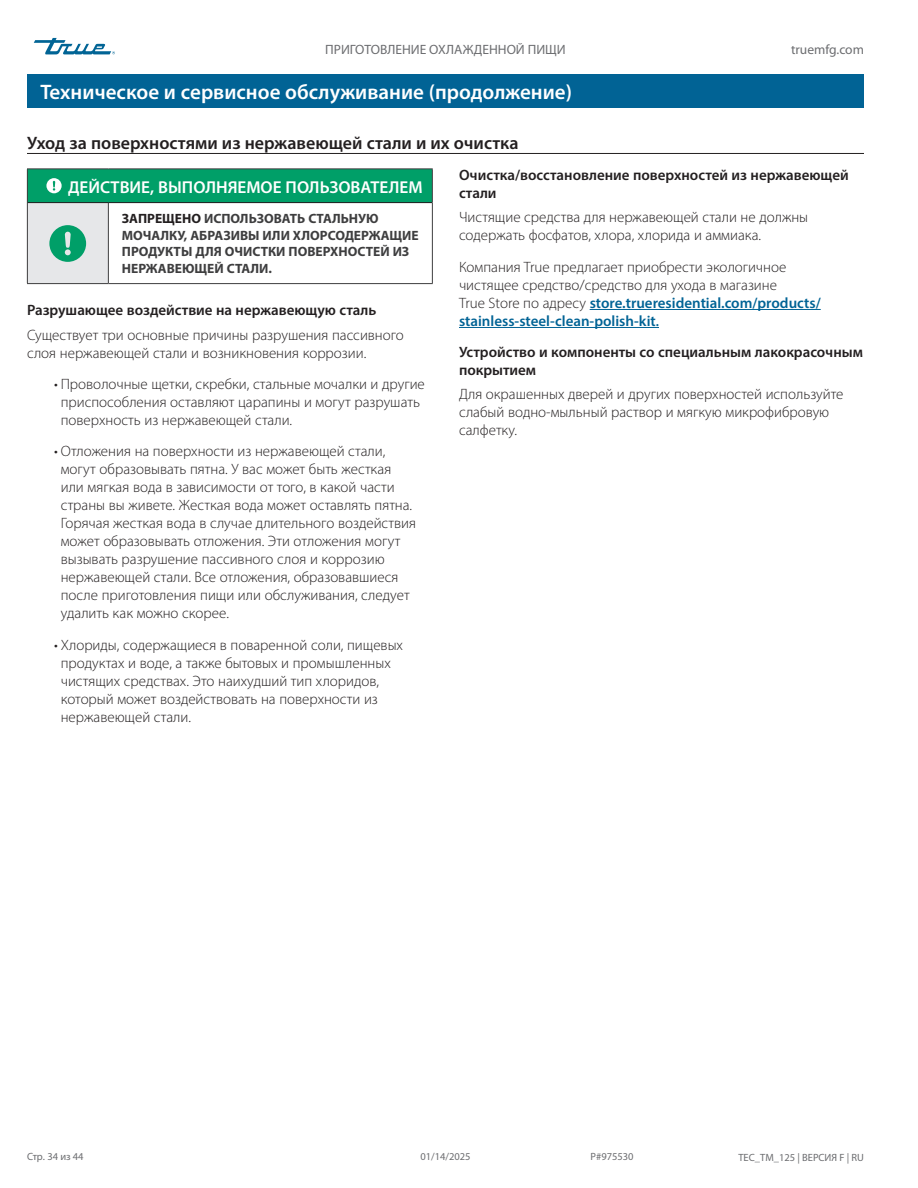
<style>
.page{position:relative;width:918px;height:1188px;background:#fff}
.page>*{position:absolute;margin:0;border:0;box-sizing:border-box;transform-origin:0 0}
.Title_bar_Page_header{font:600 21px "Myriad Pro";color:#fff}
.Subhead_underscore_H1{font:600 18px "Myriad Pro";color:#231f20}
.Table_title_bar{font:600 17.25px "Myriad Pro";color:#fff}
.Body_Text_light_Normal{font:300 15px/18px "Myriad Pro";color:#231f20}
.Subhead_NO_underscore_H2{font:600 15px/18px "Myriad Pro";color:#231f20}
.Table_text{font:700 13.5px/16.5px "Myriad Pro";color:#3e3e3f}
.t1{font:13.5px "Myriad Pro";color:#6c6d70}
.t2{font:10.5px "Myriad Pro";color:#6c6d70}
.s1{color:#231f20}
.s2{font-weight:600;color:#016395}
.s3{font-weight:600;font-size:13.5px;color:#016395}
</style>
<div class="page">
<svg style="left:34px;top:38px;width:81px;height:16px"></svg>
<div style="left:27px;top:74px;width:837px;height:34px;background:#016395"></div>
<hr style="left:27px;top:153px;width:837px;height:1px;background:#231f20">
<div style="left:27px;top:169px;width:405px;height:34px;background:#009f68"></div>
<div style="left:27px;top:203px;width:81px;height:81px;background:#e6e7e9"></div>
<hr style="left:27px;top:168px;width:81px;height:1px;background:#3e3e3f">
<hr style="left:27px;top:169px;width:1px;height:34px;background:#3e3e3f">
<hr style="left:108px;top:168px;width:325px;height:1px;background:#3e3e3f">
<hr style="left:432px;top:169px;width:1px;height:34px;background:#3e3e3f">
<hr style="left:27px;top:203px;width:1px;height:80px;background:#3e3e3f">
<hr style="left:108px;top:203px;width:1px;height:80px;background:#3e3e3f">
<hr style="left:432px;top:203px;width:1px;height:80px;background:#3e3e3f">
<hr style="left:27px;top:283px;width:81px;height:1px;background:#3e3e3f">
<hr style="left:108px;top:283px;width:325px;height:1px;background:#3e3e3f">
<hr style="left:28px;top:202px;width:80px;height:1px;background:#231f20">
<hr style="left:108px;top:202px;width:324px;height:1px;background:#231f20">
<svg style="left:46px;top:178px;width:16px;height:15px"></svg>
<svg style="left:49px;top:225px;width:37px;height:37px"></svg>
<hr style="left:590px;top:309px;width:231px;height:1px;background:#016395">
<hr style="left:459px;top:327px;width:200px;height:1px;background:#016395">
<p class="t1" style="left:325px;top:42px;width:242px">ПРИГОТОВЛЕНИЕ ОХЛАЖДЕННОЙ ПИЩИ</p>
<p class="t1" style="left:791px;top:42px;width:74px">truemfg.com</p>
<p class="Title_bar_Page_header" style="left:40px;top:79px;width:533px">Техническое и сервисное обслуживание (продолжение)</p>
<p class="Subhead_underscore_H1" style="left:27px;top:131px;width:493px">Уход за поверхностями из нержавеющей стали и их очистка</p>
<p class="Table_title_bar" style="left:68px;top:176px;width:356px">ДЕЙСТВИЕ, ВЫПОЛНЯЕМОЕ ПОЛЬЗОВАТЕЛЕМ</p>
<p class="Table_text" style="left:122px;top:210px;width:298px"><span class="s1">ЗАПРЕЩЕНО</span> ИСПОЛЬЗОВАТЬ СТАЛЬНУЮ<br>МОЧАЛКУ, АБРАЗИВЫ ИЛИ ХЛОРСОДЕРЖАЩИЕ<br>ПРОДУКТЫ ДЛЯ ОЧИСТКИ ПОВЕРХНОСТЕЙ ИЗ<br>НЕРЖАВЕЮЩЕЙ СТАЛИ.</p>
<p class="Subhead_NO_underscore_H2" style="left:459px;top:165px;width:391px">Очистка/восстановление поверхностей из нержавеющей стали</p>
<p class="Body_Text_light_Normal" style="left:459px;top:208px;width:351px">Чистящие средства для нержавеющей стали не должны содержать фосфатов, хлора, хлорида и аммиака.</p>
<p class="Body_Text_light_Normal" style="left:459px;top:258px;width:363px">Компания True предлагает приобрести экологичное чистящее средство/средство для ухода в магазине<br>True Store по адресу <span class="s2">store.trueresidential.com/products/ stainless-steel-clean-polish-kit</span><span class="s3">.</span></p>
<p class="Subhead_NO_underscore_H2" style="left:459px;top:342px;width:405px">Устройство и компоненты со специальным лакокрасочным покрытием</p>
<p class="Body_Text_light_Normal" style="left:459px;top:385px;width:386px">Для окрашенных дверей и других поверхностей используйте слабый водно-мыльный раствор и мягкую микрофибровую салфетку.</p>
<p class="Subhead_NO_underscore_H2" style="left:27px;top:301px;width:351px">Разрушающее воздействие на нержавеющую сталь</p>
<p class="Body_Text_light_Normal" style="left:27px;top:326px;width:378px">Существует три основные причины разрушения пассивного слоя нержавеющей стали и возникновения коррозии.</p>
<p class="Body_Text_light_Normal" style="left:61px;top:375px;width:366px;text-indent:-7px">• Проволочные щетки, скребки, стальные мочалки и другие приспособления оставляют царапины и могут разрушать поверхность из нержавеющей стали.</p>
<p class="Body_Text_light_Normal" style="left:61px;top:442px;width:357px;text-indent:-7px">• Отложения на поверхности из нержавеющей стали, могут образовывать пятна. У вас может быть жесткая или мягкая вода в зависимости от того, в какой части страны вы живете. Жесткая вода может оставлять пятна.<br>Горячая жесткая вода в случае длительного воздействия может образовывать отложения. Эти отложения могут вызывать разрушение пассивного слоя и коррозию нержавеющей стали. Все отложения, образовавшиеся после приготовления пищи или обслуживания, следует удалить как можно скорее.</p>
<p class="Body_Text_light_Normal" style="left:61px;top:636px;width:344px;text-indent:-7px">• Хлориды, содержащиеся в поваренной соли, пищевых продуктах и воде, а также бытовых и промышленных чистящих средствах. Это наихудший тип хлоридов, который может воздействовать на поверхности из нержавеющей стали.</p>
<p class="t2" style="left:27px;top:1150px;width:58px">Стр. 34 из 44</p>
<p class="t2" style="left:420px;top:1150px;width:52px">01/14/2025</p>
<p class="t2" style="left:591px;top:1150px;width:45px">P#975530</p>
<p class="t2" style="left:738px;top:1151px;width:127px">TEC_TM_125 | ВЕРСИЯ F | RU</p>
</div>
